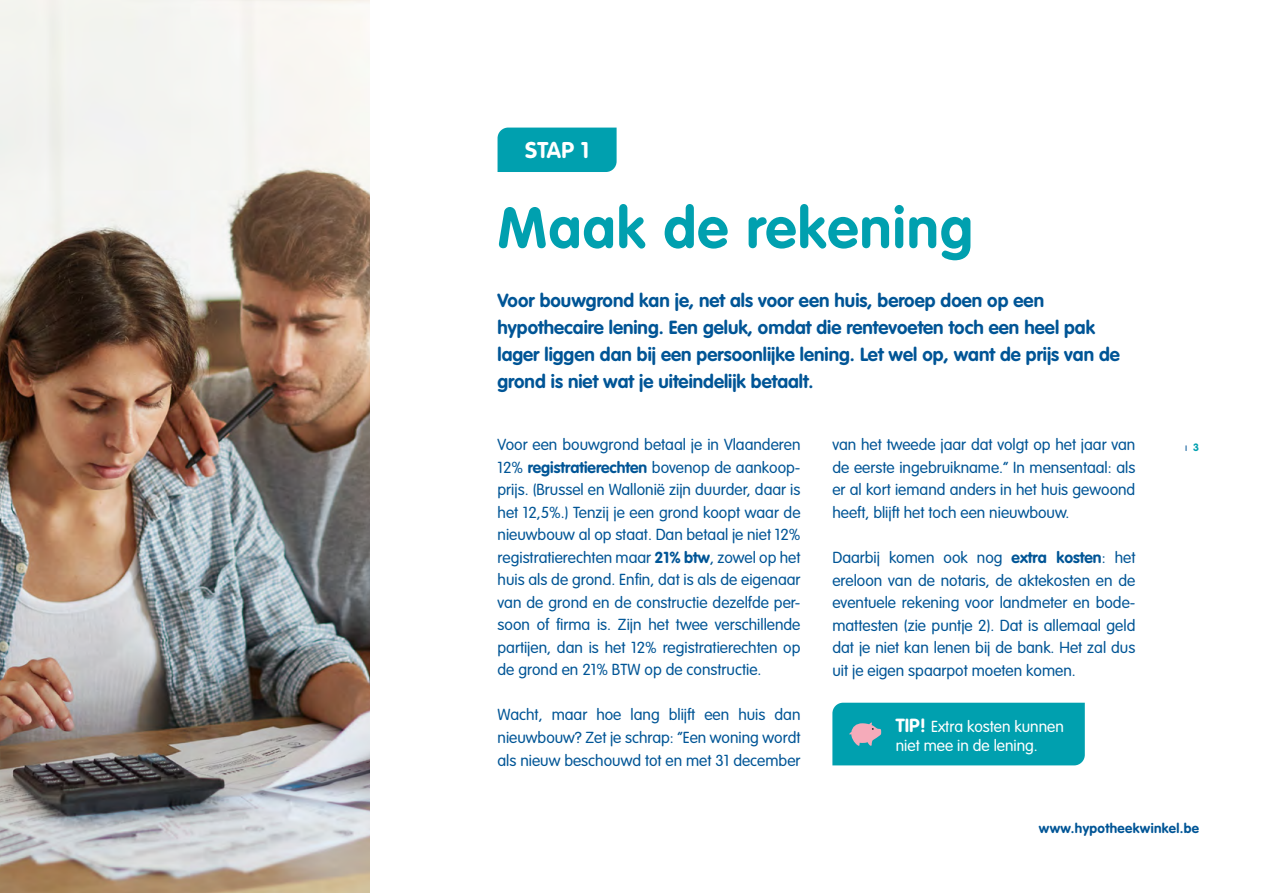
<style>
.page{position:relative;width:1263px;height:893px;background:#fff}
.page>*{position:absolute;margin:0;border:0;box-sizing:border-box;transform-origin:0 0}
.t1{font:700 57px "VAG Rounded Std";letter-spacing:.025em;color:#00a0af}
.t2{font:700 22.5px "VAG Rounded Std";color:#fff}
.t3{font:700 18.75px/27px "VAG Rounded Std";color:#005596}
.t4{font:300 15.75px/22.5px "VAG Rounded Std";color:#005596;text-align:justify}
.t5{font:300 15.75px/18.9px "VAG Rounded Std";color:#fff}
.t6{font:700 13.5px "VAG Rounded Std";letter-spacing:.025em;color:#005596}
.t7{font:300 10.5px "VAG Rounded Std";color:#005596}
.s1{font-weight:700;color:#00a0af}
.s2{font-weight:700}
.s3{font-weight:700;font-size:18.75px}
</style>
<div class="page">
<img style="left:0;top:0;width:370px;height:893px">
<div style="left:497px;top:128px;width:120px;height:44px;background:#00a0af"></div>
<div style="left:832px;top:703px;width:253px;height:62px;background:#00a0af"></div>
<h2 class="t2" style="left:525px;top:137px;width:66px">STAP 1</h2>
<h1 class="t1" style="left:497px;top:194px;width:477px">Maak de rekening</h1>
<p class="t3" style="left:497px;top:287px;width:624px">Voor bouwgrond kan je, net als voor een huis, beroep doen op een hypothecaire lening. Een geluk, omdat die rentevoeten toch een heel pak lager liggen dan bij een persoonlijke lening. Let wel op, want de prijs van de grond is niet wat je uiteindelijk betaalt.</p>
<p class="t4" style="left:497px;top:434px;width:304px">Voor een bouwgrond betaal je in Vlaanderen</p>
<p class="t7" style="left:1185px;top:441px;width:16px">ı <span class="s1">3</span></p>
<p class="t4" style="left:497px;top:457px;width:304px">12% <span class="s2">registratierechten</span> bovenop de aankoop&shy;prijs. (Brussel en Wallonië zijn duurder, daar is het 12,5%.) Tenzij je een grond koopt waar de nieuwbouw al op staat. Dan betaal je niet 12% registratierechten maar <span class="s2">21% btw</span>, zowel op het huis als de grond. Enfin, dat is als de eigenaar van de grond en de constructie dezelfde per&shy;soon of firma is. Zijn het twee verschillende partijen, dan is het 12% registratierechten op de grond en 21% BTW op de constructie.</p>
<p class="t4" style="left:497px;top:704px;width:304px">Wacht, maar hoe lang blijft een huis dan nieuwbouw? Zet je schrap: “Een woning wordt als nieuw beschouwd tot en met 31 december</p>
<p class="t4" style="left:832px;top:434px;width:304px">van het tweede jaar dat volgt op het jaar van de eerste ingebruikname.” In mensentaal: als er al kort iemand anders in het huis gewoond heeft, blijft het toch een nieuwbouw.</p>
<p class="t4" style="left:832px;top:547px;width:304px">Daarbij komen ook nog <span class="s2">extra kosten</span>: het ereloon van de notaris, de aktekosten en de eventuele rekening voor landmeter en bode&shy;mattesten (zie puntje 2). Dat is allemaal geld dat je niet kan lenen bij de bank. Het zal dus uit je eigen spaarpot moeten komen.</p>
<p class="t5" style="left:896px;top:717px;width:170px"><span class="s3">TIP!</span> Extra kosten kunnen niet mee in de lening.</p>
<p class="t6" style="left:1039px;top:821px;width:162px">www.hypotheekwinkel.be</p>
</div>
